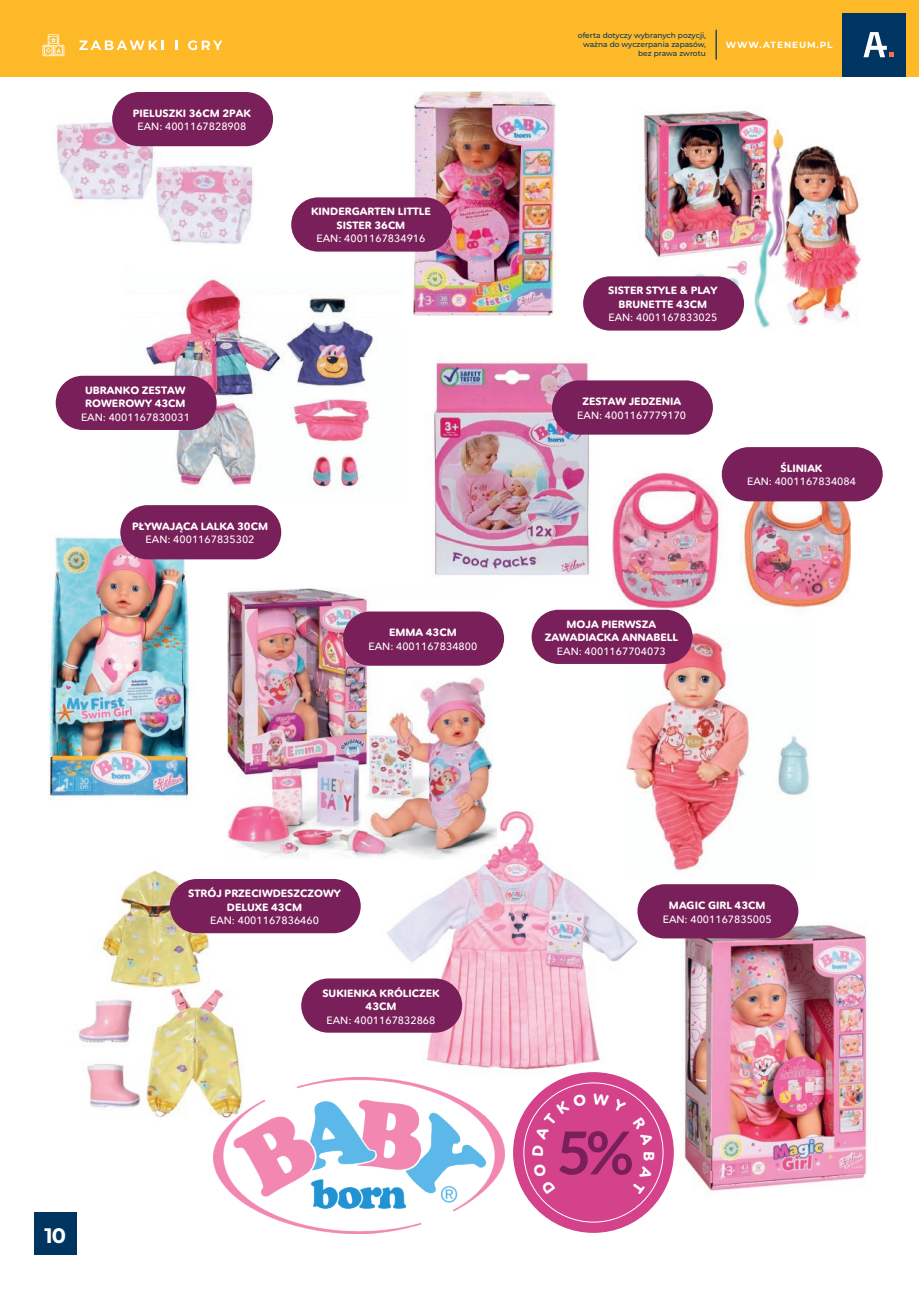
<style>
.page{position:relative;width:919px;height:1289px;background:#fff}
.page>*{position:absolute;margin:0;border:0;box-sizing:border-box;transform-origin:0 0}
.t1{font:700 59.25px "Aleo";color:#791f59}
.t2{font:700 21px "Montserrat";color:#fff}
.t3{font:700 10.5px/13.5px "Avenir Next Rounded Pro";color:#fff;text-align:center}
.t4{font:500 10.5px "Avenir Next Rounded Pro";color:#fff}
.t5{font:700 9px "Montserrat";letter-spacing:.1em;color:#fff}
.t6{font:500 7.5px/9px "Montserrat";color:#003561;text-align:right}
</style>
<div class="page">
<div style="left:0;top:0;width:918px;height:77px;background:#fdb928"></div>
<svg style="left:42px;top:34px;width:22px;height:22px"></svg>
<svg style="left:79px;top:41px;width:84px;height:9px"></svg>
<svg style="left:175px;top:41px;width:2px;height:9px"></svg>
<svg style="left:188px;top:40px;width:34px;height:10px"></svg>
<div style="left:842px;top:13px;width:64px;height:64px;background:#003561"></div>
<svg style="left:863px;top:32px;width:30px;height:25px"></svg>
<hr style="left:715px;top:30px;width:1px;height:30px;background:#003561">
<img style="left:616px;top:421px;width:234px;height:205px">
<img style="left:376px;top:810px;width:273px;height:274px">
<img style="left:228px;top:588px;width:268px;height:271px">
<img style="left:616px;top:626px;width:194px;height:250px">
<img style="left:670px;top:911px;width:197px;height:280px">
<img style="left:48px;top:537px;width:167px;height:263px">
<img style="left:401px;top:360px;width:215px;height:239px">
<img style="left:78px;top:870px;width:207px;height:247px">
<img style="left:123px;top:248px;width:278px;height:278px">
<img style="left:644px;top:110px;width:217px;height:220px">
<img style="left:414px;top:91px;width:141px;height:224px">
<img style="left:56px;top:95px;width:204px;height:173px">
<div style="left:112px;top:92px;width:161px;height:54px;background:#791f59;border-radius:27px"></div>
<div style="left:291px;top:197px;width:161px;height:54px;background:#791f59;border-radius:27px"></div>
<div style="left:583px;top:276px;width:161px;height:54px;background:#791f59;border-radius:27px"></div>
<div style="left:56px;top:376px;width:160px;height:54px;background:#791f59;border-radius:27px"></div>
<div style="left:552px;top:380px;width:160px;height:54px;background:#791f59;border-radius:27px"></div>
<div style="left:721px;top:447px;width:161px;height:54px;background:#791f59;border-radius:27px"></div>
<div style="left:120px;top:505px;width:161px;height:54px;background:#791f59;border-radius:27px"></div>
<div style="left:343px;top:611px;width:161px;height:54px;background:#791f59;border-radius:27px"></div>
<div style="left:170px;top:879px;width:190px;height:54px;background:#791f59;border-radius:27px"></div>
<div style="left:531px;top:609px;width:161px;height:55px;background:#791f59;border-radius:27px"></div>
<div style="left:301px;top:978px;width:161px;height:54px;background:#791f59;border-radius:27px"></div>
<div style="left:637px;top:884px;width:161px;height:54px;background:#791f59;border-radius:27px"></div>
<img style="left:213px;top:1077px;width:291px;height:156px">
<div style="left:513px;top:1072px;width:160px;height:160px;background:#d4428b;border-radius:50%"></div>
<div style="left:34px;top:1212px;width:43px;height:42px;background:#003561"></div>
<svg style="left:533px;top:1186px;width:5px;height:7px"></svg>
<svg style="left:532px;top:1093px;width:26px;height:28px"></svg>
<svg style="left:649px;top:1186px;width:5px;height:8px"></svg>
<p class="t3" style="left:133px;top:106px;width:120px">PIELUSZKI 36CM 2PAK</p>
<p class="t4" style="left:137px;top:120px;width:110px">EAN: 4001167828908</p>
<p class="t3" style="left:311px;top:205px;width:121px">KINDERGARTEN LITTLE<br>SISTER 36CM</p>
<p class="t4" style="left:316px;top:232px;width:110px">EAN: 4001167834916</p>
<p class="t3" style="left:85px;top:383px;width:102px;text-align:left">UBRANKO ZESTAW<br>ROWEROWY 43CM</p>
<p class="t4" style="left:81px;top:411px;width:110px">EAN: 4001167830031</p>
<p class="t3" style="left:132px;top:519px;width:137px">PŁYWAJĄCA LALKA 30CM</p>
<p class="t4" style="left:146px;top:533px;width:110px">EAN: 4001167835302</p>
<p class="t3" style="left:389px;top:626px;width:69px">EMMA 43CM</p>
<p class="t4" style="left:368px;top:639px;width:110px">EAN: 4001167834800</p>
<p class="t6" style="left:578px;top:31px;width:129px">oferta dotyczy wybranych pozycji, ważna do wyczerpania zapasów, bez prawa zwrotu</p>
<p class="t5" style="left:725px;top:38px;width:108px">WWW.ATENEUM.PL</p>
<p class="t3" style="left:608px;top:284px;width:111px">SISTER STYLE &amp; PLAY<br>BRUNETTE 43CM</p>
<p class="t4" style="left:608px;top:311px;width:110px">EAN: 4001167833025</p>
<p class="t3" style="left:582px;top:395px;width:100px">ZESTAW JEDZENIA</p>
<p class="t4" style="left:577px;top:408px;width:110px">EAN: 4001167779170</p>
<p class="t3" style="left:780px;top:461px;width:43px">ŚLINIAK</p>
<p class="t4" style="left:747px;top:475px;width:110px">EAN: 4001167834084</p>
<p class="t3" style="left:544px;top:617px;width:135px">MOJA PIERWSZA<br>ZAWADIACKA ANNABELL</p>
<p class="t4" style="left:557px;top:644px;width:110px">EAN: 4001167704073</p>
<h2 class="t2" style="left:45px;top:1219px;width:23px">10</h2>
<p class="t3" style="left:188px;top:886px;width:154px">STRÓJ PRZECIWDESZCZOWY<br>DELUXE 43CM</p>
<p class="t4" style="left:210px;top:914px;width:110px">EAN: 4001167836460</p>
<p class="t3" style="left:322px;top:986px;width:119px">SUKIENKA KRÓLICZEK<br>43CM</p>
<p class="t4" style="left:326px;top:1013px;width:110px">EAN: 4001167832868</p>
<p class="t3" style="left:669px;top:898px;width:98px">MAGIC GIRL 43CM</p>
<p class="t4" style="left:662px;top:912px;width:110px">EAN: 4001167835005</p>
<h1 class="t1" style="left:558px;top:1116px;width:76px">5%</h1>
</div>
